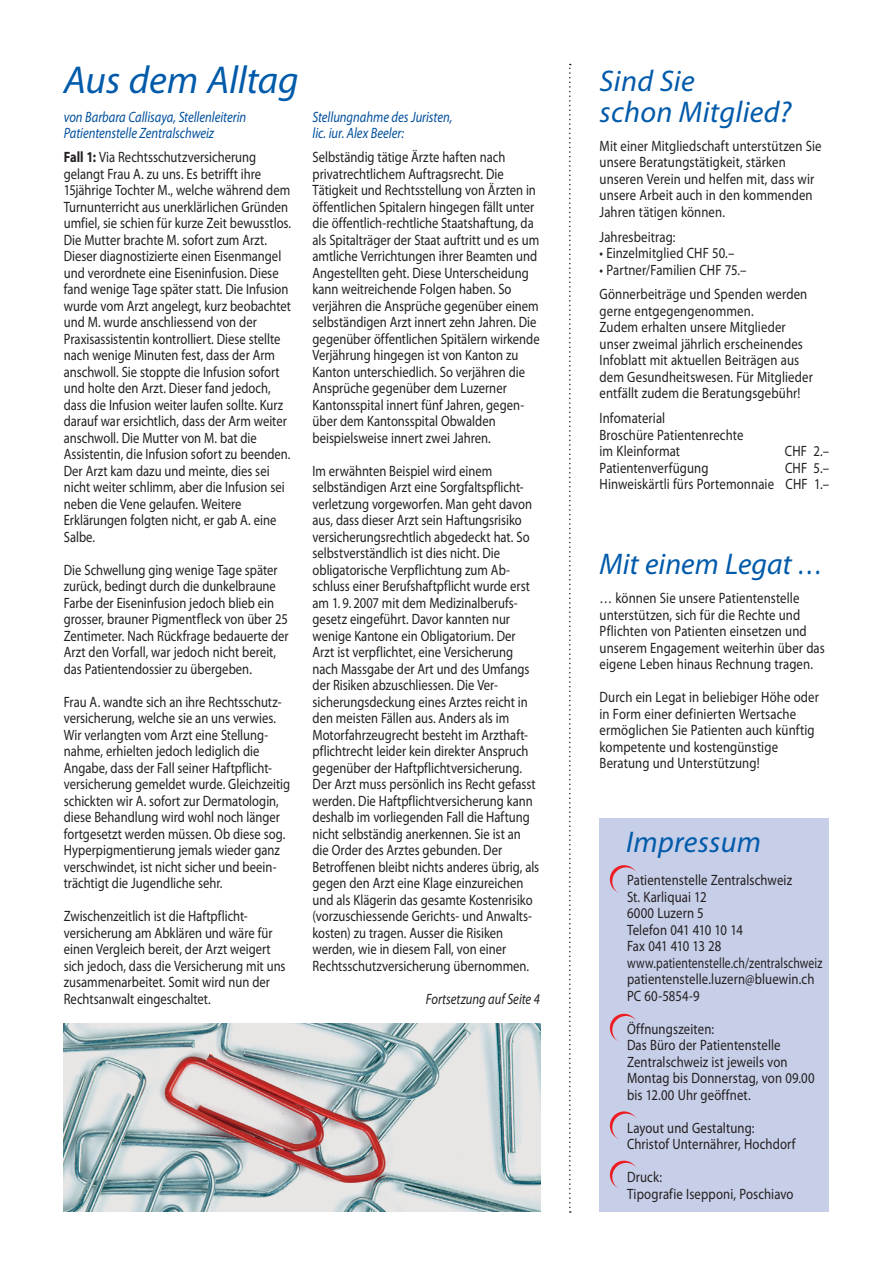
<style>
.page{position:relative;width:893px;height:1263px;background:#fff}
.page>*{position:absolute;margin:0;border:0;box-sizing:border-box;transform-origin:0 0}
.t1{font:italic 39px "Myriad Pro";letter-spacing:-.005em;color:#015aaa}
.t2{font:italic 30px/31.5px "Myriad Pro";letter-spacing:.01em;color:#015aaa}
.t3{font:15px/16.5px "Myriad Pro";color:#231f20;scale:.84 1}
.t4{font:15px/16.5px "Myriad Pro";color:#231f20;scale:.85 1}
.t5{font:italic 15px/16.5px "Myriad Pro";letter-spacing:-.005em;color:#014f9d;scale:.84 1}
.t6{font:italic 15px "Myriad Pro";color:#231f20;scale:.84 1}
.s1{font-weight:700}
</style>
<div class="page">
<div style="left:600px;top:819px;width:229px;height:393px;background:#c7cee8"></div>
<svg style="left:610px;top:865px;width:28px;height:29px"></svg>
<div style="left:612px;top:867px;width:28px;height:28px;background:#c7cee8;border-radius:50%"></div>
<svg style="left:610px;top:1014px;width:28px;height:28px"></svg>
<div style="left:612px;top:1016px;width:28px;height:28px;background:#c7cee8;border-radius:50%"></div>
<svg style="left:610px;top:1161px;width:28px;height:28px"></svg>
<div style="left:612px;top:1163px;width:28px;height:28px;background:#c7cee8;border-radius:50%"></div>
<svg style="left:610px;top:1111px;width:28px;height:29px"></svg>
<div style="left:612px;top:1114px;width:28px;height:27px;background:#c7cee8;border-radius:50%"></div>
<svg style="left:569px;top:64px;width:2px;height:1149px"></svg>
<img style="left:64px;top:1024px;width:476px;height:188px">
<h1 class="t1" style="left:64px;top:59px;width:236px">Aus dem Alltag</h1>
<p class="t5" style="left:64px;top:109px;width:219px">von Barbara Callisaya, Stellenleiterin<br>Patientenstelle Zentralschweiz</p>
<p class="t3" style="left:64px;top:149px;width:272px"><span class="s1">Fall 1:</span> Via Rechtsschutzversicherung gelangt Frau A. zu uns. Es betrifft ihre 15jährige Tochter M., welche während dem Turnunterricht aus unerklärlichen Gründen umfiel, sie schien für kurze Zeit bewusstlos.<br>Die Mutter brachte M. sofort zum Arzt.<br>Dieser diagnostizierte einen Eisenmangel und verordnete eine Eiseninfusion. Diese fand wenige Tage später statt. Die Infusion wurde vom Arzt angelegt, kurz beobachtet und M. wurde anschliessend von der Praxisassistentin kontrolliert. Diese stellte nach wenige Minuten fest, dass der Arm anschwoll. Sie stoppte die Infusion sofort und holte den Arzt. Dieser fand jedoch, dass die Infusion weiter laufen sollte. Kurz darauf war ersichtlich, dass der Arm weiter anschwoll. Die Mutter von M. bat die Assistentin, die Infusion sofort zu beenden.<br>Der Arzt kam dazu und meinte, dies sei nicht weiter schlimm, aber die Infusion sei neben die Vene gelaufen. Weitere Erklärungen folgten nicht, er gab A. eine Salbe.</p>
<p class="t3" style="left:64px;top:562px;width:269px">Die Schwellung ging wenige Tage später zurück, bedingt durch die dunkelbraune Farbe der Eiseninfusion jedoch blieb ein grosser, brauner Pigmentfleck von über 25<br>Zentimeter. Nach Rückfrage bedauerte der Arzt den Vorfall, war jedoch nicht bereit, das Patientendossier zu übergeben.</p>
<p class="t3" style="left:64px;top:694px;width:271px">Frau A. wandte sich an ihre Rechtsschutz&shy;versicherung, welche sie an uns verwies.<br>Wir verlangten vom Arzt eine Stellung&shy;nahme, erhielten jedoch lediglich die Angabe, dass der Fall seiner Haftpflicht&shy;versicherung gemeldet wurde. Gleichzeitig schickten wir A. sofort zur Dermatologin, diese Behandlung wird wohl noch länger fortgesetzt werden müssen. Ob diese sog.<br>Hyperpigmentierung jemals wieder ganz verschwindet, ist nicht sicher und beein&shy;trächtigt die Jugendliche sehr.</p>
<p class="t3" style="left:64px;top:908px;width:265px">Zwischenzeitlich ist die Haftpflicht&shy;versicherung am Abklären und wäre für einen Vergleich bereit, der Arzt weigert sich jedoch, dass die Versicherung mit uns zusammenarbeitet. Somit wird nun der Rechtsanwalt eingeschaltet.</p>
<p class="t5" style="left:313px;top:109px;width:168px">Stellungnahme des Juristen, lic. iur. Alex Beeler:</p>
<p class="t3" style="left:313px;top:149px;width:272px">Selbständig tätige Ärzte haften nach privatrechtlichem Auftragsrecht. Die Tätigkeit und Rechtsstellung von Ärzten in öffentlichen Spitalern hingegen fällt unter die öffentlich-rechtliche Staatshaftung, da als Spitalträger der Staat auftritt und es um amtliche Verrichtungen ihrer Beamten und Angestellten geht. Diese Unterscheidung kann weitreichende Folgen haben. So verjähren die Ansprüche gegenüber einem selbständigen Arzt innert zehn Jahren. Die gegenüber öffentlichen Spitälern wirkende Verjährung hingegen ist von Kanton zu Kanton unterschiedlich. So verjähren die Ansprüche gegenüber dem Luzerner Kantonsspital innert fünf Jahren, gegen&shy;über dem Kantonsspital Obwalden beispielsweise innert zwei Jahren.</p>
<p class="t3" style="left:313px;top:463px;width:271px">Im erwähnten Beispiel wird einem selbständigen Arzt eine Sorgfaltspflicht&shy;verletzung vorgeworfen. Man geht davon aus, dass dieser Arzt sein Haftungsrisiko versicherungsrechtlich abgedeckt hat. So selbstverständlich ist dies nicht. Die obligatorische Verpflichtung zum Ab&shy;schluss einer Berufshaftpflicht wurde erst am 1. 9. 2007 mit dem Medizinalberufs&shy;gesetz eingeführt. Davor kannten nur wenige Kantone ein Obligatorium. Der Arzt ist verpflichtet, eine Versicherung nach Massgabe der Art und des Umfangs der Risiken abzuschliessen. Die Ver&shy;sicherungsdeckung eines Arztes reicht in den meisten Fällen aus. Anders als im Motorfahrzeugrecht besteht im Arzthaft&shy;pflichtrecht leider kein direkter Anspruch gegenüber der Haftpflichtversicherung.<br>Der Arzt muss persönlich ins Recht gefasst werden. Die Haftpflichtversicherung kann deshalb im vorliegenden Fall die Haftung nicht selbständig anerkennen. Sie ist an die Order des Arztes gebunden. Der Betroffenen bleibt nichts anderes übrig, als gegen den Arzt eine Klage einzureichen und als Klägerin das gesamte Kostenrisiko (vorzuschiessende Gerichts- und Anwalts&shy;kosten) zu tragen. Ausser die Risiken werden, wie in diesem Fall, von einer Rechtsschutzversicherung übernommen.</p>
<p class="t6" style="left:426px;top:991px;width:137px">Fortsetzung auf Seite 4</p>
<h2 class="t2" style="left:600px;top:66px;width:193px">Sind Sie<br>schon Mitglied?</h2>
<p class="t4" style="left:600px;top:138px;width:263px">Mit einer Mitgliedschaft unterstützen Sie unsere Beratungstätigkeit, stärken unseren Verein und helfen mit, dass wir unsere Arbeit auch in den kommenden Jahren tätigen können.</p>
<p class="t4" style="left:600px;top:229px;width:91px">Jahresbeitrag:</p>
<p class="t4" style="left:600px;top:245px;width:160px">• Einzelmitglied CHF 50.–</p>
<p class="t4" style="left:600px;top:257px;width:246px;line-height:24.8px">• Partner/Familien CHF 75.–<br>Gönnerbeiträge und Spenden werden</p>
<p class="t4" style="left:600px;top:303px;width:252px">gerne entgegengenommen.<br>Zudem erhalten unsere Mitglieder unser zweimal jährlich erscheinendes Infoblatt mit aktuellen Beiträgen aus dem Gesundheitswesen. Für Mitglieder entfällt zudem die Beratungsgebühr!</p>
<p class="t4" style="left:600px;top:410px;width:171px">Infomaterial<br>Broschüre Patientenrechte im Kleinformat</p>
<p class="t4" style="left:785px;top:443px;width:54px">CHF 2.–</p>
<p class="t4" style="left:600px;top:460px;width:130px">Patientenverfügung</p>
<p class="t4" style="left:600px;top:460px;width:272px;text-align:right">CHF 5.–<br>Hinweiskärtli fürs Portemonnaie CHF 1.–</p>
<h2 class="t2" style="left:600px;top:549px;width:225px">Mit einem Legat …</h2>
<p class="t4" style="left:600px;top:590px;width:267px">… können Sie unsere Patientenstelle unterstützen, sich für die Rechte und Pflichten von Patienten einsetzen und unserem Engagement weiterhin über das eigene Leben hinaus Rechnung tragen.</p>
<p class="t4" style="left:600px;top:689px;width:260px">Durch ein Legat in beliebiger Höhe oder in Form einer definierten Wertsache ermöglichen Sie Patienten auch künftig kompetente und kostengünstige Beratung und Unterstützung!</p>
<h2 class="t2" style="left:626px;top:827px;width:136px">Impressum</h2>
<p class="t4" style="left:627px;top:872px;width:231px">Patientenstelle Zentralschweiz<br>St. Karliquai 12<br>6000 Luzern 5<br>Telefon 041 410 10 14<br>Fax 041 410 13 28 www.patientenstelle.ch/zentralschweiz patientenstelle.luzern@bluewin.ch<br>PC 60-5854-9</p>
<p class="t4" style="left:627px;top:1021px;width:222px">Öffnungszeiten:<br>Das Büro der Patientenstelle<br>Zentralschweiz ist jeweils von<br>Montag bis Donnerstag, von 09.00 bis 12.00 Uhr geöffnet.</p>
<p class="t4" style="left:627px;top:1120px;width:200px">Layout und Gestaltung:<br>Christof Unternährer, Hochdorf</p>
<p class="t4" style="left:627px;top:1169px;width:197px">Druck:<br>Tipografie Isepponi, Poschiavo</p>
</div>
